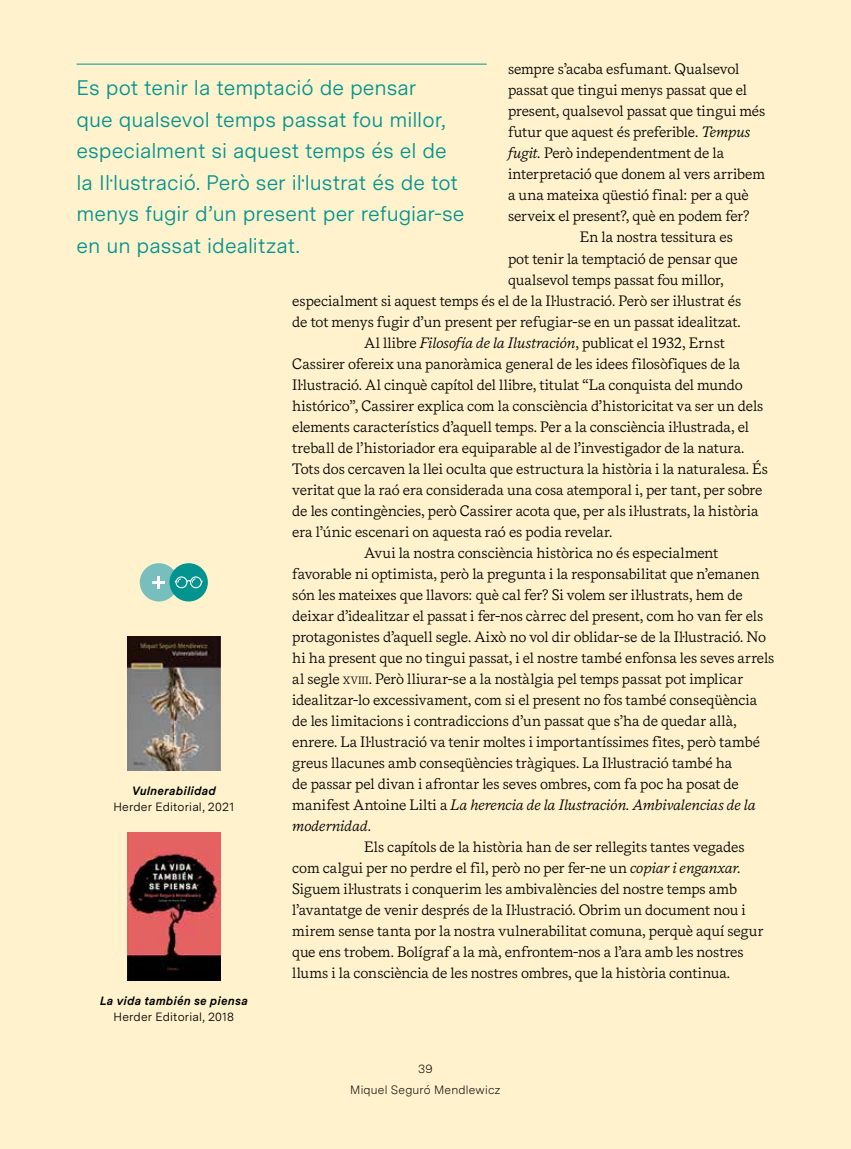
<style>
.page{position:relative;width:851px;height:1149px;background:#fff}
.page>*{position:absolute;margin:0;border:0;box-sizing:border-box;transform-origin:0 0}
.t1{font:21px/31.5px "Messina Sans";color:#00938f}
.t2{font:15px "Messina Serif";letter-spacing:-.005em;color:#000}
.t3{font:italic 15px "Messina Serif";color:#000}
.t4{font:12px "Messina Sans";letter-spacing:.015em;color:#000}
.t5{font:italic 700 12px "Messina Sans";letter-spacing:.015em;color:#000}
.t6{font:300 12px/21px "Messina Sans";letter-spacing:.015em;color:#000;text-align:center}
.s1{font-style:italic}
.s2{font-size:10.5px}
.s3{font-style:normal}
</style>
<div class="page">
<div style="left:0;top:0;width:850px;height:1148px;background:#fff2cc"></div>
<hr style="left:77px;top:64px;width:409px;height:1px;background:#00938f">
<img style="left:127px;top:636px;width:93px;height:134px">
<img style="left:127px;top:832px;width:93px;height:148px">
<div style="left:140px;top:563px;width:38px;height:38px;background:#78bebc;border-radius:50%"></div>
<div style="left:169px;top:563px;width:39px;height:38px;background:#00938f;border-radius:50%"></div>
<svg style="left:175px;top:576px;width:28px;height:12px"></svg>
<svg style="left:152px;top:576px;width:13px;height:12px"></svg>
<p class="t2" style="left:508px;top:58px;width:233px">sempre s’acaba esfumant. Qualsevol</p>
<p class="t2" style="left:508px;top:79px;width:240px">passat que tingui menys passat que el</p>
<p class="t2" style="left:508px;top:100px;width:259px">present, qualsevol passat que tingui més</p>
<p class="t2" style="left:508px;top:121px;width:244px">futur que aquest és preferible. <span class="s1">Tempus</span></p>
<p class="t2" style="left:508px;top:142px;width:218px"><span class="s1">fugit.</span> Però independentment de la</p>
<p class="t2" style="left:508px;top:163px;width:258px">interpretació que donem al vers arribem</p>
<p class="t2" style="left:508px;top:184px;width:242px">a una mateixa qüestió final: per a què</p>
<p class="t2" style="left:508px;top:205px;width:243px">serveix el present?, què en podem fer?</p>
<p class="t2" style="left:580px;top:226px;width:154px">En la nostra tessitura es</p>
<p class="t2" style="left:508px;top:247px;width:231px">pot tenir la temptació de pensar que</p>
<p class="t2" style="left:508px;top:268px;width:217px">qualsevol temps passat fou millor,</p>
<p class="t2" style="left:292px;top:289px;width:450px">especialment si aquest temps és el de la Il·lustració. Però ser il·lustrat és</p>
<p class="t2" style="left:292px;top:310px;width:450px">de tot menys fugir d’un present per refugiar-se en un passat idealitzat.</p>
<p class="t2" style="left:364px;top:331px;width:362px">Al llibre <span class="s1">Filosofía de la Ilustración</span>, publicat el 1932, Ernst</p>
<p class="t2" style="left:292px;top:352px;width:449px">Cassirer ofereix una panoràmica general de les idees filosòfiques de la</p>
<p class="t2" style="left:292px;top:373px;width:452px">Il·lustració. Al cinquè capítol del llibre, titulat “La conquista del mundo</p>
<p class="t2" style="left:292px;top:394px;width:472px">histórico”, Cassirer explica com la consciència d’historicitat va ser un dels</p>
<p class="t2" style="left:292px;top:415px;width:458px">elements característics d’aquell temps. Per a la consciència il·lustrada, el</p>
<p class="t2" style="left:292px;top:436px;width:453px">treball de l’historiador era equiparable al de l’investigador de la natura.</p>
<p class="t2" style="left:292px;top:457px;width:477px">Tots dos cercaven la llei oculta que estructura la història i la naturalesa. És</p>
<p class="t2" style="left:292px;top:478px;width:471px">veritat que la raó era considerada una cosa atemporal i, per tant, per sobre</p>
<p class="t2" style="left:292px;top:499px;width:467px">de les contingències, però Cassirer acota que, per als il·lustrats, la història</p>
<p class="t2" style="left:292px;top:520px;width:321px">era l’únic escenari on aquesta raó es podia revelar.</p>
<p class="t2" style="left:364px;top:541px;width:355px">Avui la nostra consciència històrica no és especialment</p>
<p class="t2" style="left:292px;top:562px;width:469px">favorable ni optimista, però la pregunta i la responsabilitat que n’emanen</p>
<p class="t2" style="left:292px;top:583px;width:452px">són les mateixes que llavors: què cal fer? Si volem ser il·lustrats, hem de</p>
<p class="t2" style="left:292px;top:604px;width:472px">deixar d’idealitzar el passat i fer-nos càrrec del present, com ho van fer els</p>
<p class="t2" style="left:292px;top:625px;width:475px">protagonistes d’aquell segle. Això no vol dir oblidar-se de la Il·lustració. No</p>
<p class="t2" style="left:292px;top:646px;width:483px">hi ha present que no tingui passat, i el nostre també enfonsa les seves arrels</p>
<p class="t2" style="left:292px;top:667px;width:452px">al segle <span class="s2">xviii</span>. Però lliurar-se a la nostàlgia pel temps passat pot implicar</p>
<p class="t2" style="left:292px;top:688px;width:466px">idealitzar-lo excessivament, com si el present no fos també conseqüència</p>
<p class="t2" style="left:292px;top:709px;width:446px">de les limitacions i contradiccions d’un passat que s’ha de quedar allà,</p>
<p class="t2" style="left:292px;top:730px;width:469px">enrere. La Il·lustració va tenir moltes i importantíssimes fites, però també</p>
<p class="t2" style="left:292px;top:751px;width:441px">greus llacunes amb conseqüències tràgiques. La Il·lustració també ha</p>
<p class="t2" style="left:292px;top:772px;width:448px">de passar pel divan i afrontar les seves ombres, com fa poc ha posat de</p>
<p class="t3" style="left:292px;top:793px;width:465px"><span class="s3">manifest Antoine Lilti a</span> La herencia de la Ilustración. Ambivalencias de la</p>
<p class="t3" style="left:292px;top:814px;width:80px">modernidad<span class="s3">.</span></p>
<p class="t2" style="left:364px;top:835px;width:382px">Els capítols de la història han de ser rellegits tantes vegades</p>
<p class="t2" style="left:292px;top:856px;width:449px">com calgui per no perdre el fil, però no per fer-ne un <span class="s1">copiar i enganxar</span>.</p>
<p class="t2" style="left:292px;top:877px;width:446px">Siguem il·lustrats i conquerim les ambivalències del nostre temps amb</p>
<p class="t2" style="left:292px;top:898px;width:455px">l’avantatge de venir després de la Il·lustració. Obrim un document nou i</p>
<p class="t2" style="left:292px;top:919px;width:472px">mirem sense tanta por la nostra vulnerabilitat comuna, perquè aquí segur</p>
<p class="t2" style="left:292px;top:940px;width:453px">que ens trobem. Bolígraf a la mà, enfrontem-nos a l’ara amb les nostres</p>
<p class="t2" style="left:292px;top:961px;width:439px">llums i la consciència de les nostres ombres, que la història continua.</p>
<h1 class="t1" style="left:77px;top:71px;width:389px">Es pot tenir la temptació de pensar<br>que qualsevol temps passat fou millor, especialment si aquest temps és el de la Il·lustració. Però ser il·lustrat és de tot menys fugir d’un present per refugiar-se en un passat idealitzat.</h1>
<p class="t5" style="left:132px;top:781px;width:86px">Vulnerabilidad</p>
<p class="t4" style="left:113px;top:797px;width:122px">Herder Editorial, 2021</p>
<p class="t5" style="left:100px;top:991px;width:149px">La vida también se piensa</p>
<p class="t4" style="left:113px;top:1007px;width:122px">Herder Editorial, 2018</p>
<p class="t6" style="left:350px;top:1057px;width:152px">39<br>Miquel Seguró Mendlewicz</p>
</div>
